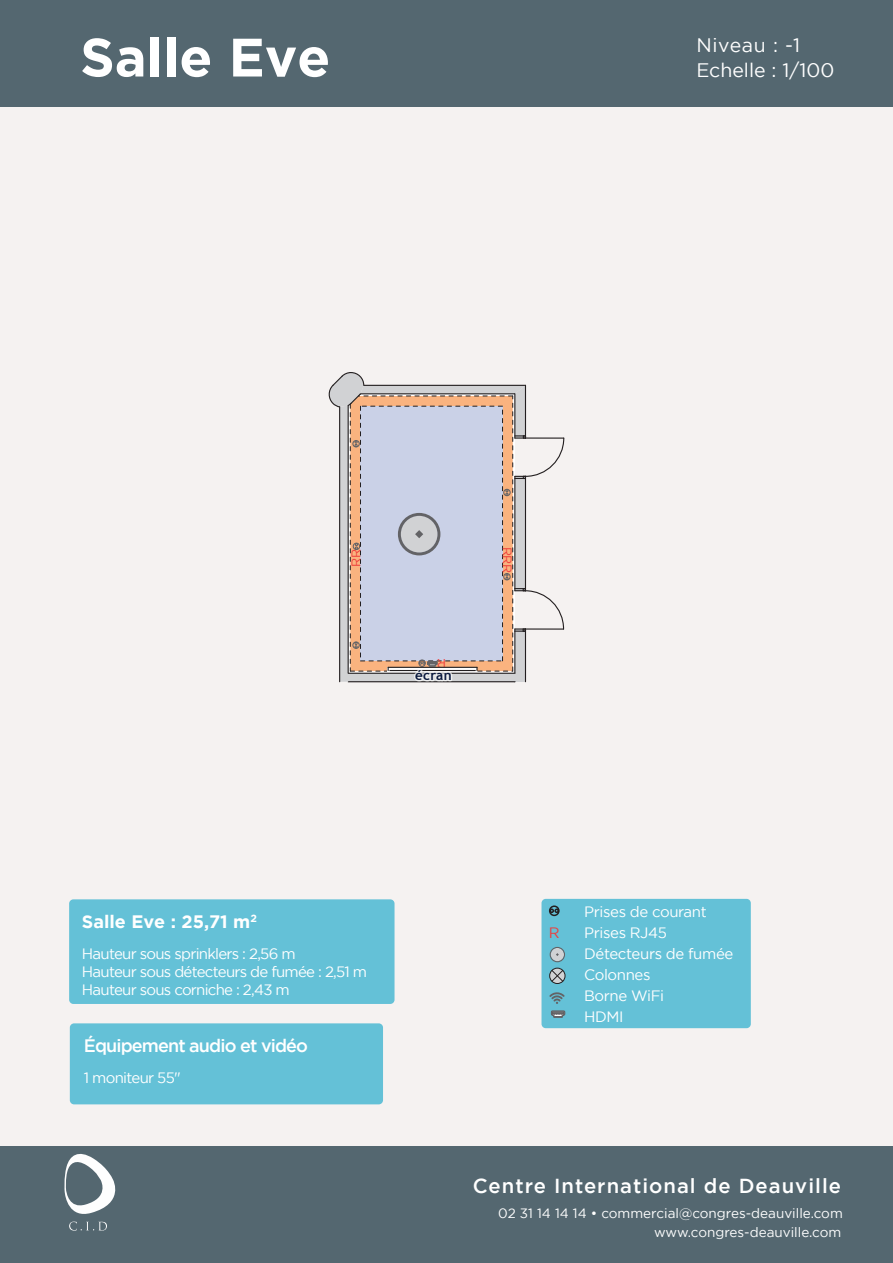
<style>
.page{position:relative;width:893px;height:1263px;background:#f5f2f1}
.page>*{position:absolute;margin:0;border:0;box-sizing:border-box;transform-origin:0 0}
.t1{font:700 54px "Gotham";color:#fff}
.t2{font:500 20.25px "Gotham";letter-spacing:.05em;color:#fff}
.t3{font:19.5px "Gotham";color:#fff}
.t4{font:500 18px "Gotham";letter-spacing:-.05em;color:#fff}
.t5{font:700 18px "Gotham";color:#fff}
.t6{font:15px/18px "Gotham";letter-spacing:-.05em;color:#fff}
.t7{font:15px/21px "Gotham";letter-spacing:-.025em;color:#fff}
.t8{font:15px "Gotham";color:#ee3d3c}
.t9{font:13.5px/19.5px "Gotham";color:#fff;text-align:right}
.t10{font:700 13.5px "Trebuchet MS";letter-spacing:.025em;color:#09173c}
.t11{font:12.45px "Gotham";color:#ee3d3c}
</style>
<div class="page">
<div style="left:0;top:0;width:893px;height:106px;background:#546770"></div>
<div style="left:0;top:1146px;width:893px;height:117px;background:#546770"></div>
<svg style="left:64px;top:1153px;width:52px;height:77px"></svg>
<div style="left:69px;top:899px;width:325px;height:105px;background:#64c1d7;border-radius:4px"></div>
<div style="left:70px;top:1023px;width:313px;height:81px;background:#64c1d7;border-radius:4px"></div>
<div style="left:541px;top:899px;width:210px;height:129px;background:#64c1d7;border-radius:4px"></div>
<svg style="left:552px;top:908px;width:5px;height:5px"></svg>
<div style="left:549px;top:905px;width:11px;height:11px;border:2px solid #231f20;border-radius:50%"></div>
<svg style="left:550px;top:947px;width:15px;height:15px"></svg>
<div style="left:549px;top:968px;width:16px;height:16px;border:1px solid #231f20;border-radius:50%"></div>
<svg style="left:551px;top:969px;width:13px;height:13px"></svg>
<svg style="left:328px;top:372px;width:237px;height:311px"></svg>
<svg style="left:551px;top:1011px;width:14px;height:7px"></svg>
<svg style="left:549px;top:992px;width:16px;height:12px"></svg>
<h1 class="t1" style="left:80px;top:26px;width:252px">Salle Eve</h1>
<h3 class="t3" style="left:696px;top:34px;width:105px">Niveau : -1</h3>
<h3 class="t3" style="left:696px;top:59px;width:139px">Echelle : 1/100</h3>
<p class="t11" style="left:349px;top:567px;width:19px;rotate:-90deg">RR</p>
<p class="t11" style="left:514px;top:547px;width:27px;rotate:90deg">RRR</p>
<p class="t11" style="left:446px;top:670px;width:11px;rotate:-180deg">R</p>
<p class="t10" style="left:415px;top:667px;width:38px">écran</p>
<p class="t5" style="left:82px;top:911px;width:176px">Salle Eve : 25,71 m<sup>2</sup></p>
<p class="t6" style="left:82px;top:945px;width:287px">Hauteur sous sprinklers : 2,56 m<br>Hauteur sous détecteurs de fumée : 2,51 m<br>Hauteur sous corniche : 2,43 m</p>
<p class="t4" style="left:84px;top:1035px;width:226px">Équipement audio et vidéo</p>
<p class="t6" style="left:84px;top:1069px;width:98px">1 moniteur 55''</p>
<p class="t8" style="left:549px;top:924px;width:12px">R</p>
<p class="t7" style="left:584px;top:900px;width:151px">Prises de courant<br>Prises RJ45<br>Détecteurs de fumée<br>Colonnes<br>Borne WiFi<br>HDMI</p>
<h2 class="t2" style="left:473px;top:1174px;width:370px">Centre International de Deauville</h2>
<p class="t9" style="left:498px;top:1203px;width:346px">02 31 14 14 14 • commercial@congres-deauville.com www.congres-deauville.com</p>
</div>
